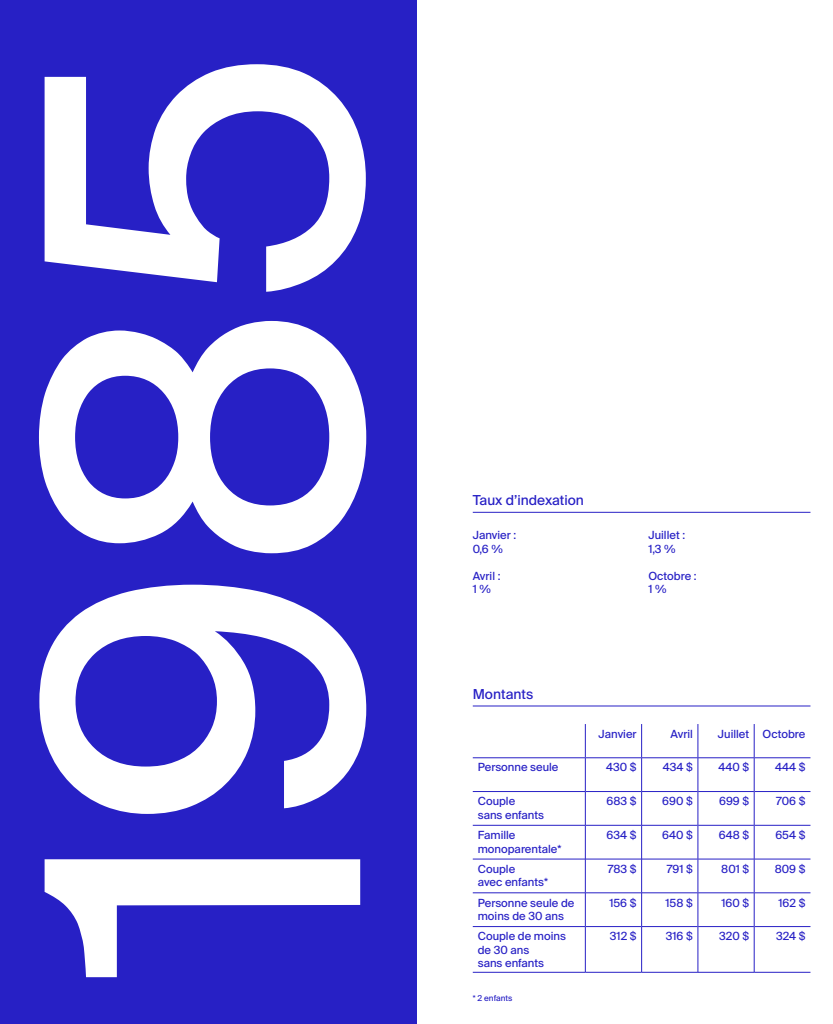
<style>
.page{position:relative;width:833px;height:1024px;background:#fff}
.page>*{position:absolute;margin:0;border:0;box-sizing:border-box;transform-origin:0 0}
.t1{font:435px "Suisse Intl";color:#fff}
.t2{font:13.75px "Suisse Intl";color:#2720c5}
.t3{font:11.25px/13.5px "Suisse Intl";color:#2720c5}
.t4{font:8.12px "Suisse Intl";color:#2720c5}
</style>
<div class="page">
<div style="left:0;top:0;width:416px;height:1024px;background:#2720c5"></div>
<hr style="left:472px;top:791px;width:113px;height:1px;background:#2720c5">
<hr style="left:585px;top:791px;width:56px;height:1px;background:#2720c5">
<hr style="left:642px;top:791px;width:55px;height:1px;background:#2720c5">
<hr style="left:698px;top:791px;width:55px;height:1px;background:#2720c5">
<hr style="left:754px;top:791px;width:56px;height:1px;background:#2720c5">
<hr style="left:472px;top:825px;width:113px;height:1px;background:#2720c5">
<hr style="left:585px;top:825px;width:56px;height:1px;background:#2720c5">
<hr style="left:642px;top:825px;width:55px;height:1px;background:#2720c5">
<hr style="left:698px;top:825px;width:55px;height:1px;background:#2720c5">
<hr style="left:754px;top:825px;width:56px;height:1px;background:#2720c5">
<hr style="left:472px;top:859px;width:113px;height:1px;background:#2720c5">
<hr style="left:585px;top:859px;width:56px;height:1px;background:#2720c5">
<hr style="left:642px;top:859px;width:55px;height:1px;background:#2720c5">
<hr style="left:698px;top:859px;width:55px;height:1px;background:#2720c5">
<hr style="left:754px;top:859px;width:56px;height:1px;background:#2720c5">
<hr style="left:472px;top:892px;width:113px;height:1px;background:#2720c5">
<hr style="left:585px;top:892px;width:56px;height:1px;background:#2720c5">
<hr style="left:642px;top:892px;width:55px;height:1px;background:#2720c5">
<hr style="left:698px;top:892px;width:55px;height:1px;background:#2720c5">
<hr style="left:754px;top:892px;width:56px;height:1px;background:#2720c5">
<hr style="left:472px;top:926px;width:113px;height:1px;background:#2720c5">
<hr style="left:585px;top:926px;width:56px;height:1px;background:#2720c5">
<hr style="left:642px;top:926px;width:55px;height:1px;background:#2720c5">
<hr style="left:698px;top:926px;width:55px;height:1px;background:#2720c5">
<hr style="left:754px;top:926px;width:56px;height:1px;background:#2720c5">
<hr style="left:472px;top:972px;width:113px;height:1px;background:#2720c5">
<hr style="left:585px;top:972px;width:56px;height:1px;background:#2720c5">
<hr style="left:641px;top:972px;width:57px;height:1px;background:#2720c5">
<hr style="left:698px;top:972px;width:56px;height:1px;background:#2720c5">
<hr style="left:754px;top:972px;width:56px;height:1px;background:#2720c5">
<hr style="left:585px;top:724px;width:1px;height:33px;background:#2720c5">
<hr style="left:641px;top:724px;width:1px;height:33px;background:#2720c5">
<hr style="left:697px;top:724px;width:1px;height:33px;background:#2720c5">
<hr style="left:753px;top:724px;width:1px;height:33px;background:#2720c5">
<hr style="left:585px;top:758px;width:1px;height:33px;background:#2720c5">
<hr style="left:641px;top:758px;width:1px;height:33px;background:#2720c5">
<hr style="left:697px;top:758px;width:1px;height:33px;background:#2720c5">
<hr style="left:753px;top:758px;width:1px;height:33px;background:#2720c5">
<hr style="left:585px;top:791px;width:1px;height:34px;background:#2720c5">
<hr style="left:641px;top:791px;width:1px;height:34px;background:#2720c5">
<hr style="left:697px;top:791px;width:1px;height:34px;background:#2720c5">
<hr style="left:753px;top:791px;width:1px;height:34px;background:#2720c5">
<hr style="left:585px;top:825px;width:1px;height:34px;background:#2720c5">
<hr style="left:641px;top:825px;width:1px;height:34px;background:#2720c5">
<hr style="left:697px;top:825px;width:1px;height:34px;background:#2720c5">
<hr style="left:753px;top:825px;width:1px;height:34px;background:#2720c5">
<hr style="left:585px;top:859px;width:1px;height:34px;background:#2720c5">
<hr style="left:641px;top:859px;width:1px;height:34px;background:#2720c5">
<hr style="left:697px;top:859px;width:1px;height:34px;background:#2720c5">
<hr style="left:753px;top:859px;width:1px;height:34px;background:#2720c5">
<hr style="left:585px;top:893px;width:1px;height:33px;background:#2720c5">
<hr style="left:641px;top:893px;width:1px;height:33px;background:#2720c5">
<hr style="left:697px;top:893px;width:1px;height:33px;background:#2720c5">
<hr style="left:753px;top:893px;width:1px;height:33px;background:#2720c5">
<hr style="left:585px;top:926px;width:1px;height:46px;background:#2720c5">
<hr style="left:641px;top:926px;width:1px;height:46px;background:#2720c5">
<hr style="left:697px;top:926px;width:1px;height:46px;background:#2720c5">
<hr style="left:753px;top:926px;width:1px;height:46px;background:#2720c5">
<hr style="left:472px;top:757px;width:113px;height:1px;background:#2720c5">
<hr style="left:585px;top:757px;width:56px;height:1px;background:#2720c5">
<hr style="left:641px;top:757px;width:57px;height:1px;background:#2720c5">
<hr style="left:698px;top:757px;width:56px;height:1px;background:#2720c5">
<hr style="left:754px;top:757px;width:56px;height:1px;background:#2720c5">
<hr style="left:472px;top:512px;width:338px;height:1px;background:#2720c5">
<hr style="left:472px;top:706px;width:338px;height:1px;background:#2720c5">
<h1 class="t1" style="left:-47px;top:979px;width:936px;rotate:-90deg">1985</h1>
<p class="t2" style="left:472px;top:492px;width:113px">Taux d’indexation</p>
<p class="t3" style="left:472px;top:528px;width:45px">Janvier :<br>0,6 %</p>
<p class="t3" style="left:472px;top:569px;width:29px">Avril :<br>1 %</p>
<p class="t3" style="left:648px;top:528px;width:38px">Juillet :<br>1,3 %</p>
<p class="t3" style="left:648px;top:569px;width:50px">Octobre :<br>1 %</p>
<p class="t2" style="left:472px;top:686px;width:62px">Montants</p>
<p class="t3" style="left:598px;top:727px;width:40px">Janvier</p>
<p class="t3" style="left:670px;top:727px;width:24px">Avril</p>
<p class="t3" style="left:717px;top:727px;width:89px">Juillet Octobre</p>
<p class="t3" style="left:478px;top:761px;width:82px">Personne seule</p>
<p class="t3" style="left:606px;top:761px;width:32px">430 $</p>
<p class="t3" style="left:662px;top:761px;width:32px">434 $</p>
<p class="t3" style="left:718px;top:761px;width:32px">440 $</p>
<p class="t3" style="left:775px;top:761px;width:32px">444 $</p>
<p class="t3" style="left:478px;top:794px;width:68px">Couple<br>sans enfants</p>
<p class="t3" style="left:606px;top:794px;width:32px">683 $</p>
<p class="t3" style="left:662px;top:794px;width:32px">690 $</p>
<p class="t3" style="left:719px;top:794px;width:32px">699 $</p>
<p class="t3" style="left:776px;top:794px;width:31px">706 $</p>
<p class="t3" style="left:478px;top:828px;width:85px">Famille monoparentale*</p>
<p class="t3" style="left:606px;top:828px;width:31px">634 $</p>
<p class="t3" style="left:662px;top:828px;width:32px">640 $</p>
<p class="t3" style="left:718px;top:828px;width:32px">648 $</p>
<p class="t3" style="left:775px;top:828px;width:32px">654 $</p>
<p class="t3" style="left:478px;top:862px;width:72px">Couple<br>avec enfants*</p>
<p class="t3" style="left:607px;top:862px;width:30px">783 $</p>
<p class="t3" style="left:667px;top:862px;width:27px">791 $</p>
<p class="t3" style="left:721px;top:862px;width:29px">801 $</p>
<p class="t3" style="left:774px;top:862px;width:32px">809 $</p>
<p class="t3" style="left:478px;top:896px;width:98px">Personne seule de moins de 30 ans</p>
<p class="t3" style="left:609px;top:896px;width:29px">156 $</p>
<p class="t3" style="left:665px;top:896px;width:29px">158 $</p>
<p class="t3" style="left:721px;top:896px;width:29px">160 $</p>
<p class="t3" style="left:778px;top:896px;width:28px">162 $</p>
<p class="t3" style="left:478px;top:929px;width:90px">Couple de moins de 30 ans<br>sans enfants</p>
<p class="t3" style="left:610px;top:929px;width:28px">312 $</p>
<p class="t3" style="left:665px;top:929px;width:29px">316 $</p>
<p class="t3" style="left:719px;top:929px;width:32px">320 $</p>
<p class="t3" style="left:776px;top:929px;width:31px">324 $</p>
<p class="t4" style="left:472px;top:994px;width:41px">* 2 enfants</p>
</div>
